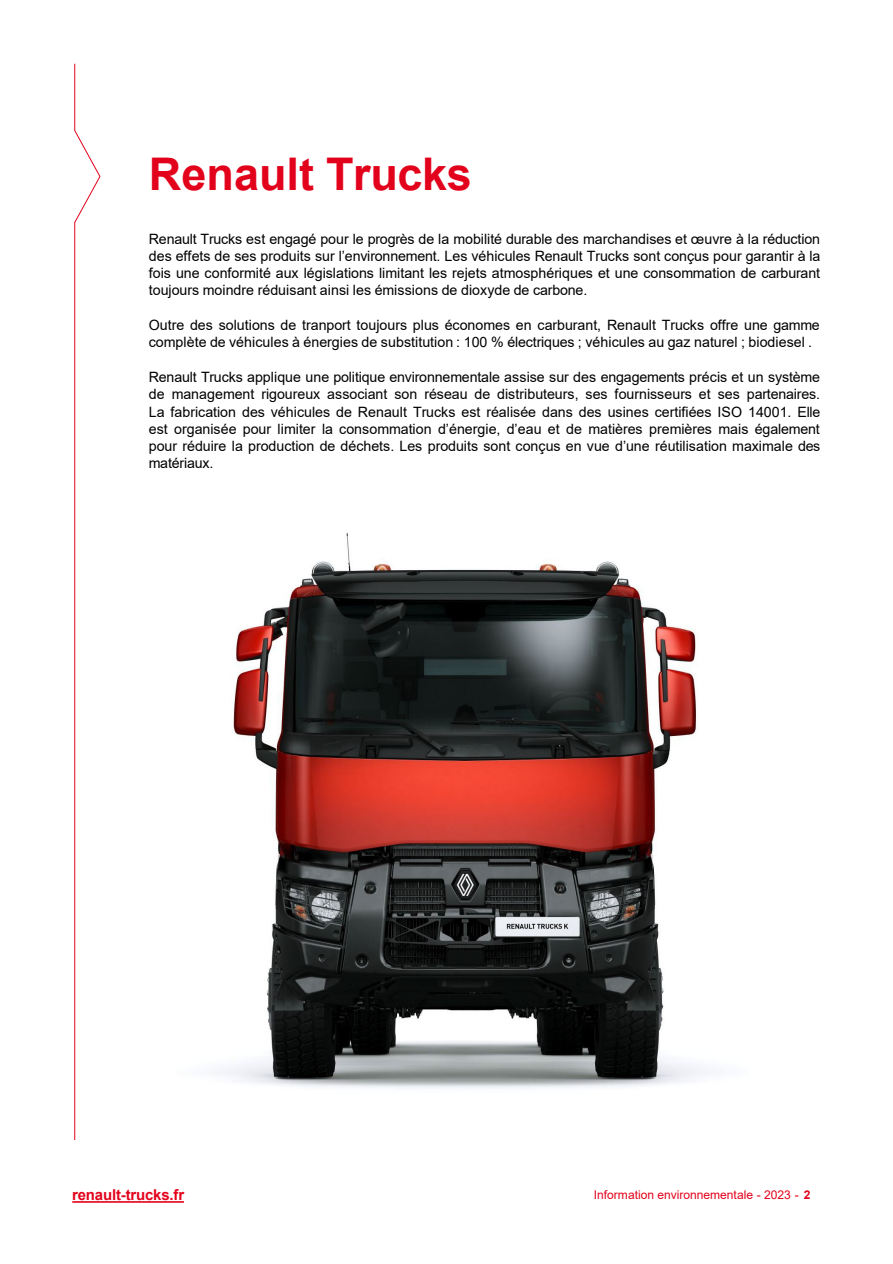
<style>
.page{position:relative;width:893px;height:1264px;background:#fff}
.page>*{position:absolute;margin:0;border:0;box-sizing:border-box;transform-origin:0 0}
.t1{font:700 45px "Arial";color:#e3021b}
.t2{font:700 15px "Arial";letter-spacing:-.015em;color:#e3021b}
.t3{font:14.25px/17.1px "Arial";color:#000;text-align:justify}
.t4{font:12px "Arial";letter-spacing:-.005em;color:#e3021b}
.s1{font-weight:700}
</style>
<div class="page">
<svg style="left:74px;top:63px;width:27px;height:1077px"></svg>
<svg style="left:72px;top:1201px;width:112px;height:1px"></svg>
<img style="left:216px;top:533px;width:497px;height:555px">
<h2 class="t1" style="left:149px;top:142px;width:324px">Renault Trucks</h2>
<p class="t3" style="left:149px;top:230px;width:673px">Renault Trucks est engagé pour le progrès de la mobilité durable des marchandises et œuvre à la réduction des effets de ses produits sur l’environnement. Les véhicules Renault Trucks sont conçus pour garantir à la fois une conformité aux législations limitant les rejets atmosphériques et une consommation de carburant toujours moindre réduisant ainsi les émissions de dioxyde de carbone.</p>
<p class="t3" style="left:149px;top:316px;width:672px">Outre des solutions de tranport toujours plus économes en carburant, Renault Trucks offre une gamme complète de véhicules à énergies de substitution : 100 % électriques ; véhicules au gaz naturel ; biodiesel .</p>
<p class="t3" style="left:149px;top:368px;width:673px">Renault Trucks applique une politique environnementale assise sur des engagements précis et un système de management rigoureux associant son réseau de distributeurs, ses fournisseurs et ses partenaires.<br>La fabrication des véhicules de Renault Trucks est réalisée dans des usines certifiées ISO 14001. Elle est organisée pour limiter la consommation d’énergie, d’eau et de matières premières mais également pour réduire la production de déchets. Les produits sont conçus en vue d’une réutilisation maximale des matériaux.</p>
<p class="t2" style="left:72px;top:1183px;width:113px">renault-trucks.fr</p>
<p class="t4" style="left:593px;top:1186px;width:218px">Information environnementale - 2023 - <span class="s1">2</span></p>
</div>
